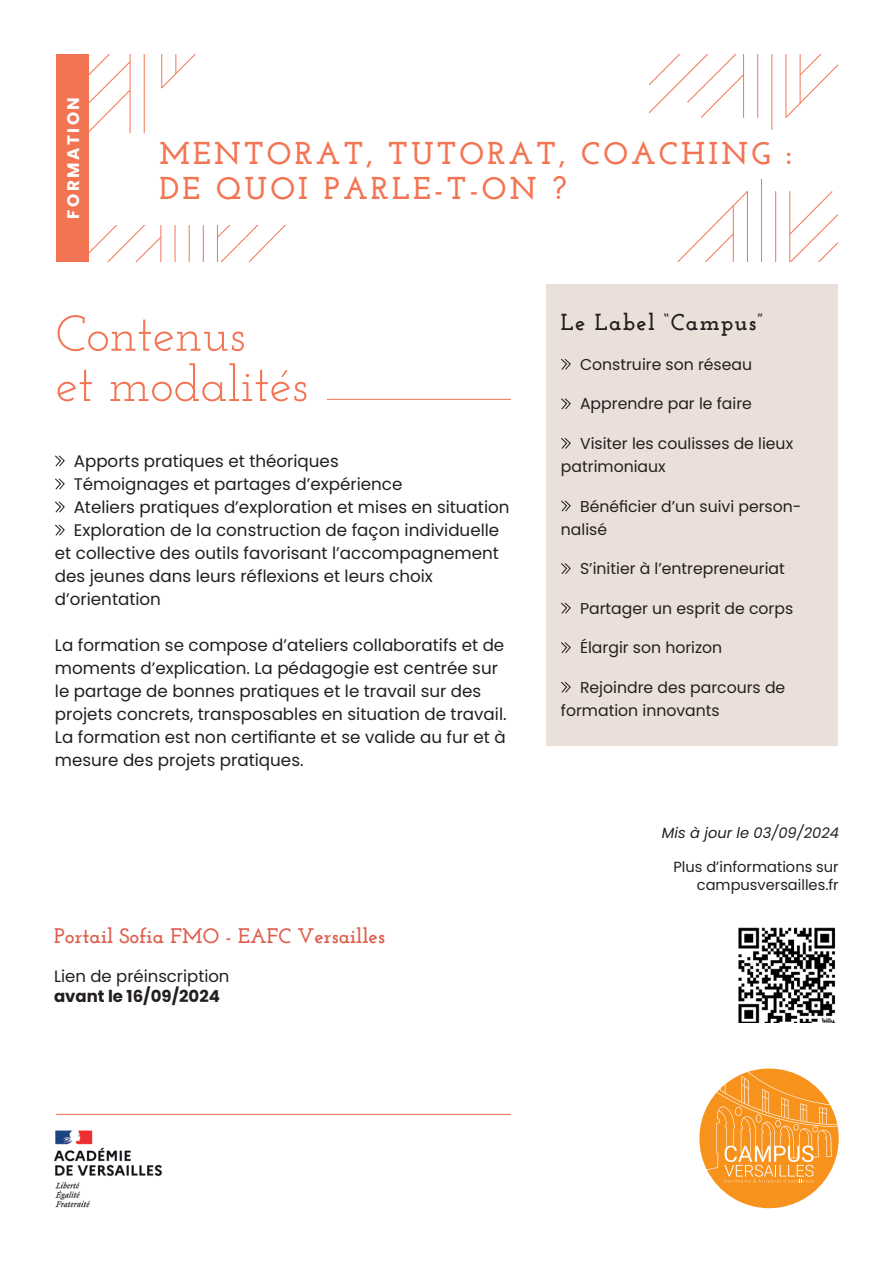
<style>
.page{position:relative;width:893px;height:1263px;background:#fff}
.page>*{position:absolute;margin:0;border:0;box-sizing:border-box;transform-origin:0 0}
.t1{font:50.25px/50.2px "Josefin Slab";color:#f37452}
.t2{font:700 31.5px/35.5px "Josefin Slab";letter-spacing:.1em;color:#f37452}
.t3{font:700 23.1px "Josefin Slab";letter-spacing:.05em;color:#231f20}
.t4{font:700 21px "Josefin Slab";color:#df604e}
.t5{font:16.8px/23.1px "Poppins";color:#231f20}
.t6{font:700 16.65px "Poppins";letter-spacing:.15em;color:#fff}
.t7{font:16.5px "Poppins";color:#231f20}
.t8{font:700 16.5px "Poppins";color:#231f20}
.t9{font:15.75px/23.1px "Poppins";color:#231f20}
.t10{font:14.7px/17.5px "Poppins";color:#231f20;text-align:right}
.t11{font:italic 14.7px "Poppins";color:#231f20}
</style>
<div class="page">
<hr style="left:771px;top:54px;width:1px;height:75px;background:#f37452">
<hr style="left:757px;top:54px;width:1px;height:64px;background:#f37452">
<svg style="left:785px;top:54px;width:53px;height:64px"></svg>
<svg style="left:649px;top:54px;width:96px;height:64px"></svg>
<hr style="left:144px;top:54px;width:1px;height:79px;background:#f37452">
<svg style="left:89px;top:54px;width:42px;height:80px"></svg>
<svg style="left:161px;top:54px;width:35px;height:35px"></svg>
<hr style="left:761px;top:179px;width:1px;height:83px;background:#f37452">
<hr style="left:775px;top:191px;width:1px;height:71px;background:#f37452">
<svg style="left:677px;top:191px;width:71px;height:71px"></svg>
<svg style="left:789px;top:191px;width:49px;height:71px"></svg>
<hr style="left:189px;top:226px;width:1px;height:35px;background:#f37452">
<hr style="left:175px;top:226px;width:1px;height:35px;background:#f37452">
<svg style="left:202px;top:226px;width:83px;height:35px"></svg>
<svg style="left:89px;top:226px;width:73px;height:35px"></svg>
<div style="left:56px;top:54px;width:33px;height:208px;background:#f37452"></div>
<hr style="left:56px;top:1114px;width:455px;height:1px;background:#f37452">
<hr style="left:327px;top:399px;width:184px;height:1px;background:#f37452">
<svg style="left:55px;top:455px;width:10px;height:12px"></svg>
<svg style="left:55px;top:478px;width:10px;height:12px"></svg>
<svg style="left:55px;top:501px;width:10px;height:12px"></svg>
<svg style="left:55px;top:524px;width:10px;height:12px"></svg>
<img style="left:738px;top:927px;width:97px;height:95px">
<svg style="left:699px;top:1068px;width:140px;height:140px"></svg>
<img style="left:54px;top:1130px;width:109px;height:78px">
<div style="left:546px;top:285px;width:292px;height:461px;background:#eae0d9"></div>
<svg style="left:561px;top:358px;width:10px;height:12px"></svg>
<svg style="left:561px;top:398px;width:10px;height:12px"></svg>
<svg style="left:561px;top:438px;width:10px;height:11px"></svg>
<svg style="left:561px;top:500px;width:10px;height:12px"></svg>
<svg style="left:561px;top:563px;width:10px;height:11px"></svg>
<svg style="left:561px;top:602px;width:10px;height:12px"></svg>
<svg style="left:561px;top:642px;width:10px;height:12px"></svg>
<svg style="left:561px;top:681px;width:10px;height:12px"></svg>
<p class="t6" style="left:64px;top:219px;width:123px;rotate:-90deg">FORMATION</p>
<h2 class="t2" style="left:159px;top:135px;width:634px">MENTORAT, TUTORAT, COACHING :<br>DE QUOI PARLE-T-ON ?</h2>
<h1 class="t1" style="left:56px;top:308px;width:254px">Contenus<br>et modalités</h1>
<p class="t5" style="left:74px;top:449px;width:266px">Apports pratiques et théoriques</p>
<p class="t5" style="left:74px;top:472px;width:330px">Témoignages et partages d’expérience</p>
<p class="t5" style="left:74px;top:495px;width:437px">Ateliers pratiques d’exploration et mises en situation</p>
<p class="t5" style="left:74px;top:518px;width:427px">Exploration de la construction de façon individuelle</p>
<p class="t5" style="left:55px;top:541px;width:445px">et collective des outils favorisant l’accompagnement</p>
<p class="t5" style="left:55px;top:564px;width:379px">des jeunes dans leurs réflexions et leurs choix</p>
<p class="t5" style="left:55px;top:587px;width:108px">d’orientation</p>
<p class="t5" style="left:55px;top:634px;width:453px">La formation se compose d’ateliers collaboratifs et de moments d’explication. La pédagogie est centrée sur le partage de bonnes pratiques et le travail sur des projets concrets, transposables en situation de travail.<br>La formation est non certifiante et se valide au fur et à mesure des projets pratiques.</p>
<p class="t4" style="left:54px;top:923px;width:332px">Portail Sofia FMO - EAFC Versailles</p>
<p class="t7" style="left:54px;top:967px;width:177px">Lien de préinscription</p>
<p class="t8" style="left:54px;top:987px;width:167px">avant le 16/09/2024</p>
<h3 class="t3" style="left:561px;top:309px;width:204px">Le Label “Campus”</h3>
<p class="t9" style="left:580px;top:353px;width:174px">Construire son réseau</p>
<p class="t9" style="left:580px;top:392px;width:173px">Apprendre par le faire</p>
<p class="t9" style="left:561px;top:432px;width:234px;text-indent:19px">Visiter les coulisses de lieux patrimoniaux</p>
<p class="t9" style="left:561px;top:494px;width:242px;text-indent:19px">Bénéficier d’un suivi person&shy;nalisé</p>
<p class="t9" style="left:580px;top:557px;width:206px">S’initier à l’entrepreneuriat</p>
<p class="t9" style="left:580px;top:597px;width:215px">Partager un esprit de corps</p>
<p class="t9" style="left:580px;top:636px;width:144px">Élargir son horizon</p>
<p class="t9" style="left:561px;top:676px;width:226px;text-indent:19px">Rejoindre des parcours de formation innovants</p>
<p class="t11" style="left:662px;top:824px;width:179px">Mis à jour le 03/09/2024</p>
<p class="t10" style="left:673px;top:858px;width:167px">Plus d’informations sur campusversailles.fr</p>
</div>
